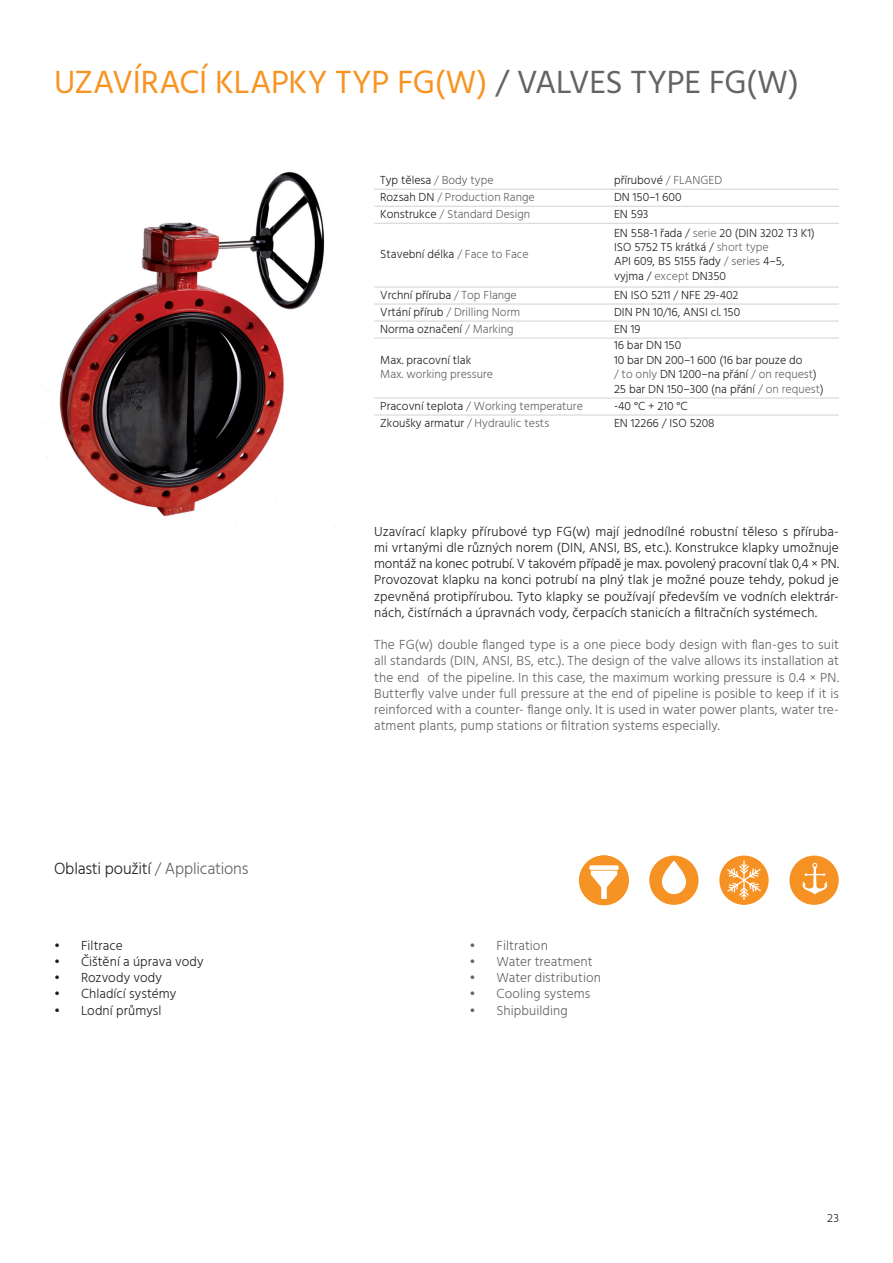
<style>
.page{position:relative;width:893px;height:1263px;background:#fff}
.page>*{position:absolute;margin:0;border:0;box-sizing:border-box;transform-origin:0 0}
.t1{font:33px "Hind Vadodara";letter-spacing:-.01em;color:#f79320}
.t2{font:300 16.5px "Hind Vadodara";letter-spacing:-.015em;color:#231f20}
.t3{font:300 13.5px/16.2px "Hind Vadodara";letter-spacing:.005em;color:#231f20;text-align:justify}
.t4{font:300 13.5px/16.2px "Hind Vadodara";letter-spacing:.005em;color:#636366;text-align:justify}
.t5{font:300 12px/14.4px "Hind Vadodara";color:#231f20}
.t6{font:300 12px "Hind Vadodara";color:#636366}
.s1{color:#636366}
.s2{color:#231f20}
.s3{color:#6c6d70}
</style>
<div class="page">
<svg style="left:374px;top:188px;width:465px;height:227px"></svg>
<hr style="left:374px;top:189px;width:234px;height:1px;background:#d1d2d4">
<hr style="left:608px;top:189px;width:231px;height:1px;background:#d1d2d4">
<hr style="left:374px;top:206px;width:234px;height:1px;background:#d1d2d4">
<hr style="left:608px;top:206px;width:231px;height:1px;background:#d1d2d4">
<hr style="left:374px;top:223px;width:234px;height:1px;background:#d1d2d4">
<hr style="left:608px;top:223px;width:231px;height:1px;background:#d1d2d4">
<hr style="left:374px;top:287px;width:234px;height:1px;background:#d1d2d4">
<hr style="left:608px;top:287px;width:231px;height:1px;background:#d1d2d4">
<hr style="left:374px;top:304px;width:234px;height:1px;background:#d1d2d4">
<hr style="left:608px;top:304px;width:231px;height:1px;background:#d1d2d4">
<hr style="left:374px;top:321px;width:234px;height:1px;background:#d1d2d4">
<hr style="left:608px;top:321px;width:231px;height:1px;background:#d1d2d4">
<hr style="left:374px;top:338px;width:234px;height:1px;background:#d1d2d4">
<hr style="left:608px;top:338px;width:231px;height:1px;background:#d1d2d4">
<hr style="left:374px;top:398px;width:234px;height:1px;background:#d1d2d4">
<hr style="left:608px;top:398px;width:231px;height:1px;background:#d1d2d4">
<hr style="left:374px;top:415px;width:234px;height:1px;background:#d1d2d4">
<hr style="left:608px;top:415px;width:231px;height:1px;background:#d1d2d4">
<div style="left:649px;top:856px;width:49px;height:49px;background:#f69123;border-radius:50%"></div>
<svg style="left:662px;top:860px;width:24px;height:34px"></svg>
<div style="left:719px;top:856px;width:50px;height:49px;background:#f69123;border-radius:50%"></div>
<hr style="left:743px;top:860px;width:2px;height:40px;background:#fff">
<svg style="left:727px;top:864px;width:34px;height:33px"></svg>
<div style="left:789px;top:856px;width:50px;height:49px;background:#f69123;border-radius:50%"></div>
<svg style="left:802px;top:863px;width:25px;height:32px"></svg>
<img style="left:46px;top:171px;width:290px;height:356px">
<div style="left:579px;top:855px;width:50px;height:50px;background:#f59324;border-radius:50%"></div>
<svg style="left:590px;top:870px;width:28px;height:29px"></svg>
<div style="left:589px;top:865px;width:30px;height:5px;background:#fff"></div>
<h1 class="t1" style="left:54px;top:59px;width:746px">UZAVÍRACÍ KLAPKY TYP FG(w) <span class="s1">/ VALVES TYPE FG(w)</span></h1>
<p class="t5" style="left:380px;top:173px;width:115px">Typ tělesa <span class="s1">/ Body type</span></p>
<p class="t5" style="left:614px;top:173px;width:110px">přírubové <span class="s1">/ FLANGED</span></p>
<p class="t6" style="left:380px;top:189px;width:156px"><span class="s2">Rozsah DN</span> / Production Range</p>
<p class="t5" style="left:614px;top:190px;width:69px">DN 150–1 600</p>
<p class="t6" style="left:380px;top:206px;width:152px"><span class="s2">Konstrukce</span> / Standard Design</p>
<p class="t5" style="left:614px;top:207px;width:36px">EN 593</p>
<p class="t5" style="left:380px;top:247px;width:150px">Stavební délka <span class="s1">/ Face to Face</span></p>
<p class="t5" style="left:614px;top:226px;width:202px">EN 558-1 řada / <span class="s3">serie</span> 20 (DIN 3202 T3 K1)<br>ISO 5752 T5 krátká / <span class="s3">short type<br></span>API 609, BS 5155 řady <span class="s1">/ series</span> 4–5, vyjma / <span class="s3">except</span> DN350</p>
<p class="t5" style="left:380px;top:287px;width:138px">Vrchní příruba <span class="s1">/ Top Flange</span></p>
<p class="t5" style="left:614px;top:287px;width:126px">EN ISO 5211 / NFE 29-402</p>
<p class="t6" style="left:380px;top:303px;width:141px"><span class="s2">Vrtání přírub</span> / Drilling Norm</p>
<p class="t5" style="left:614px;top:304px;width:128px">DIN PN 10/16, ANSI cl. 150</p>
<p class="t5" style="left:380px;top:322px;width:135px">Norma označení <span class="s1">/ Marking</span></p>
<p class="t5" style="left:614px;top:322px;width:28px">EN 19</p>
<p class="t5" style="left:380px;top:353px;width:93px">Max. pracovní tlak</p>
<p class="t6" style="left:380px;top:366px;width:114px">Max. working pressure</p>
<p class="t5" style="left:614px;top:338px;width:211px">16 bar DN 150<br>10 bar DN 200–1 600 (16 bar pouze do<br><span class="s1">/ to only</span> DN 1200–na přání <span class="s1">/ on request</span>)<br>25 bar DN 150–300 (na přání <span class="s1">/</span> <span class="s3">on request</span>)</p>
<p class="t6" style="left:380px;top:397px;width:204px"><span class="s2">Pracovní teplota</span> / Working temperature</p>
<p class="t5" style="left:614px;top:398px;width:75px">-40 °C + 210 °C</p>
<p class="t6" style="left:380px;top:415px;width:170px"><span class="s2">Zkoušky armatur</span> / Hydraulic tests</p>
<p class="t5" style="left:614px;top:416px;width:102px">EN 12266 / ISO 5208</p>
<p class="t2" style="left:54px;top:857px;width:196px">Oblasti použití <span class="s1">/ Applications</span></p>
<p class="t3" style="left:54px;top:937px;width:70px">• Filtrace</p>
<p class="t3" style="left:54px;top:953px;width:151px">• Čištění a úprava vody</p>
<p class="t3" style="left:54px;top:970px;width:110px">• Rozvody vody</p>
<p class="t3" style="left:54px;top:986px;width:124px">• Chladící systémy</p>
<p class="t3" style="left:54px;top:1002px;width:109px">• Lodní průmysl</p>
<p class="t3" style="left:374px;top:523px;width:466px">Uzavírací klapky přírubové typ FG(w) mají jednodílné robustní těleso s příruba&shy;mi vrtanými dle různých norem (DIN, ANSI, BS, etc.). Konstrukce klapky umožnuje montáž na konec potrubí. V takovém případě je max. povolený pracovní tlak 0,4 × PN.<br>Provozovat klapku na konci potrubí na plný tlak je možné pouze tehdy, pokud je zpevněná protipřírubou. Tyto klapky se používají především ve vodních elektrár&shy;nách, čistírnách a úpravnách vody, čerpacích stanicích a filtračních systémech.</p>
<p class="t4" style="left:374px;top:637px;width:466px">The FG(w) double flanged type is a one piece body design with flan-ges to suit all standards (DIN, ANSI, BS, etc.). The design of the valve allows its installation at the end of the pipeline. In this case, the maximum working pressure is 0.4 × PN.<br>Butterfly valve under full pressure at the end of pipeline is posible to keep if it is reinforced with a counter- flange only. It is used in water power plants, water tre&shy;atment plants, pump stations or filtration systems especially.</p>
<p class="t4" style="left:470px;top:937px;width:80px">• Filtration</p>
<p class="t4" style="left:470px;top:953px;width:124px">• Water treatment</p>
<p class="t4" style="left:470px;top:970px;width:133px">• Water distribution</p>
<p class="t4" style="left:470px;top:986px;width:122px">• Cooling systems</p>
<p class="t4" style="left:470px;top:1002px;width:100px">• Shipbuilding</p>
<p class="t5" style="left:827px;top:1211px;width:13px">23</p>
</div>
